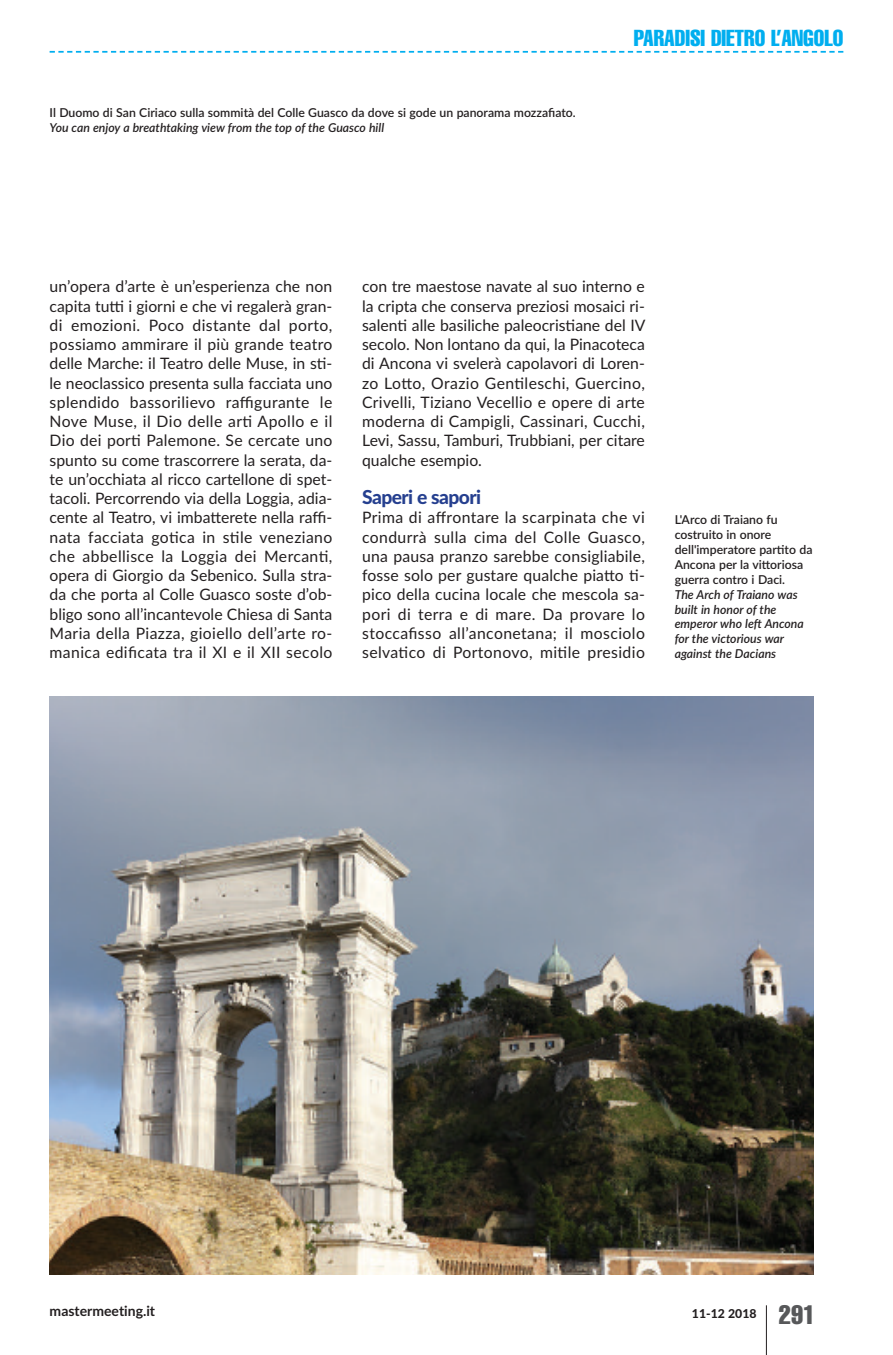
<style>
.page{position:relative;width:893px;height:1355px;background:#fff}
.page>*{position:absolute;margin:0;border:0;box-sizing:border-box;transform-origin:0 0}
.t1{font:extra-condensed 22.75px "Helvetica";color:#00aeef}
.t2{font:800 19.25px "Lato";letter-spacing:-.03em;color:#253f8f}
.t3{font:15.75px/19.2px "Lato";letter-spacing:.025em;color:#231f20;text-align:justify}
.t4{font:700 14px "Lato";color:#231f20}
.t5{font:600 12.25px/14.9px "Lato";color:#231f20}
.t6{font:italic 600 12.25px/14.9px "Lato";color:#231f20}
.t7{font:800 12.25px "Lato";color:#231f20}
.s1{font-family:"Helvetica";font-weight:400;font-stretch:extra-condensed;font-size:26.25px;color:#57585a}
</style>
<div class="page">
<svg style="left:50px;top:51px;width:793px;height:2px"></svg>
<hr style="left:766px;top:1305px;width:1px;height:49px;background:#231f20">
<img style="left:50px;top:696px;width:764px;height:578px">
<p class="t5" style="left:50px;top:105px;width:528px">Il Duomo di San Ciriaco sulla sommità del Colle Guasco da dove si gode un panorama mozzafiato.</p>
<p class="t6" style="left:50px;top:120px;width:336px">You can enjoy a breathtaking view from the top of the Guasco hill</p>
<h1 class="t1" style="left:634px;top:30px;width:211px">PARADISI DIETRO L’ANGOLO</h1>
<p class="t3" style="left:50px;top:277px;width:284px">un’opera d’arte è un’esperienza che non capita tutti i giorni e che vi regalerà gran&shy;di emozioni. Poco distante dal porto, possiamo ammirare il più grande teatro delle Marche: il Teatro delle Muse, in sti&shy;le neoclassico presenta sulla facciata uno splendido bassorilievo raffigurante le Nove Muse, il Dio delle arti Apollo e il Dio dei porti Palemone. Se cercate uno spunto su come trascorrere la serata, da&shy;te un’occhiata al ricco cartellone di spet&shy;tacoli. Percorrendo via della Loggia, adia&shy;cente al Teatro, vi imbatterete nella raffi&shy;nata facciata gotica in stile veneziano che abbellisce la Loggia dei Mercanti, opera di Giorgio da Sebenico. Sulla stra&shy;da che porta al Colle Guasco soste d’ob&shy;bligo sono all’incantevole Chiesa di Santa Maria della Piazza, gioiello dell’arte ro&shy;manica edificata tra il XI e il XII secolo</p>
<p class="t3" style="left:362px;top:277px;width:285px">con tre maestose navate al suo interno e la cripta che conserva preziosi mosaici ri&shy;salenti alle basiliche paleocristiane del IV secolo. Non lontano da qui, la Pinacoteca di Ancona vi svelerà capolavori di Loren&shy;zo Lotto, Orazio Gentileschi, Guercino, Crivelli, Tiziano Vecellio e opere di arte moderna di Campigli, Cassinari, Cucchi, Levi, Sassu, Tamburi, Trubbiani, per citare qualche esempio.</p>
<p class="t2" style="left:362px;top:486px;width:120px">Saperi e sapori</p>
<p class="t3" style="left:362px;top:508px;width:284px">Prima di affrontare la scarpinata che vi condurrà sulla cima del Colle Guasco, una pausa pranzo sarebbe consigliabile, fosse solo per gustare qualche piatto ti&shy;pico della cucina locale che mescola sa&shy;pori di terra e di mare. Da provare lo stoccafisso all’anconetana; il mosciolo selvatico di Portonovo, mitile presidio</p>
<p class="t5" style="left:675px;top:512px;width:139px">L'Arco di Traiano fu costruito in onore dell'imperatore partito da<br>Ancona per la vittoriosa guerra contro i Daci.</p>
<p class="t6" style="left:675px;top:587px;width:131px">The Arch of Traiano was built in honor of the emperor who left Ancona for the victorious war against the Dacians</p>
<p class="t4" style="left:50px;top:1302px;width:107px">mastermeeting.it</p>
<p class="t7" style="left:692px;top:1306px;width:125px">11-12 2018 <span class="s1">291</span></p>
</div>
